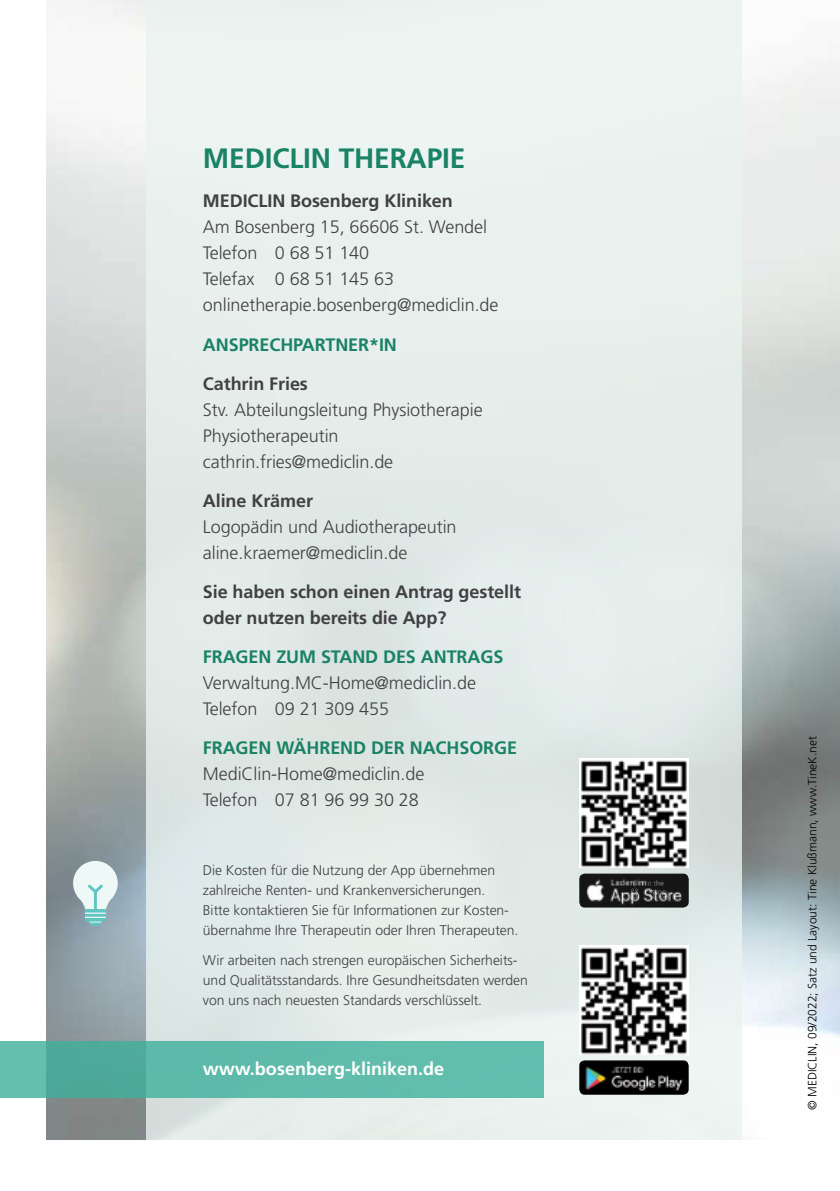
<style>
.page{position:relative;width:840px;height:1191px;background:#fff}
.page>*{position:absolute;margin:0;border:0;box-sizing:border-box;transform-origin:0 0}
.t1{font:700 28px "Frutiger LT Pro";letter-spacing:-.005em;color:#1a8265}
.t2{font:300 18px/26px "Frutiger LT Pro";letter-spacing:-.005em;color:#414042}
.t3{font:700 18px/26px "Frutiger LT Pro";letter-spacing:-.005em;color:#414042}
.t4{font:700 18px "Frutiger LT Pro";letter-spacing:-.005em;color:#1a8265}
.t5{font:700 18px "Frutiger LT Pro";color:#fff}
.t6{font:300 14px/20px "Frutiger LT Pro";letter-spacing:-.005em;color:#414042}
.t7{font:300 12px "Frutiger LT Pro";color:#000}
</style>
<div class="page">
<img style="left:47px;top:0;width:792px;height:1140px">
<div style="left:146px;top:0;width:595px;height:1140px;background:#eaf3f0"></div>
<svg style="left:0;top:1040px;width:543px;height:57px;background:#5eb9a9"></svg>
<div style="left:73px;top:861px;width:45px;height:44px;background:#eef8f6;border-radius:50%"></div>
<svg style="left:89px;top:919px;width:12px;height:6px"></svg>
<svg style="left:73px;top:882px;width:44px;height:40px"></svg>
<hr style="left:85px;top:916px;width:21px;height:2px;background:#eef8f6">
<hr style="left:85px;top:912px;width:21px;height:2px;background:#eef8f6">
<img style="left:579px;top:758px;width:109px;height:109px">
<img style="left:579px;top:945px;width:109px;height:109px">
<img style="left:579px;top:873px;width:109px;height:34px">
<svg style="left:630px;top:880px;width:8px;height:20px"></svg>
<svg style="left:647px;top:880px;width:19px;height:17px"></svg>
<img style="left:579px;top:1060px;width:109px;height:34px">
<h1 class="t1" style="left:203px;top:142px;width:264px">MEDICLIN therapie</h1>
<p class="t3" style="left:203px;top:188px;width:251px">MEDICLIN Bosenberg Kliniken</p>
<p class="t2" style="left:203px;top:214px;width:297px">Am Bosenberg 15, 66606 St. Wendel<br>Telefon 0 68 51 140<br>Telefax 0 68 51 145 63 onlinetherapie.bosenberg@mediclin.de</p>
<p class="t4" style="left:203px;top:333px;width:38px">ANSPRECHP</p>
<p class="t4" style="left:302px;top:333px;width:94px">ARTNER*in</p>
<p class="t3" style="left:203px;top:370px;width:106px">Cathrin Fries</p>
<p class="t2" style="left:203px;top:396px;width:281px">Stv. Abteilungsleitung Physiotherapie<br>Physiotherapeutin cathrin.fries@mediclin.de</p>
<p class="t3" style="left:203px;top:487px;width:112px">Aline Krämer</p>
<p class="t2" style="left:203px;top:513px;width:255px">Logopädin und Audiotherapeutin aline.kraemer@mediclin.de</p>
<p class="t3" style="left:203px;top:578px;width:319px">Sie haben schon einen Antrag gestellt oder nutzen bereits die App?</p>
<p class="t4" style="left:203px;top:645px;width:131px">Fragen zum Stand</p>
<p class="t4" style="left:383px;top:645px;width:122px">des Antrags</p>
<p class="t2" style="left:203px;top:669px;width:274px">Verwaltung.MC-Home@mediclin.de<br>Telefon 09 21 309 455</p>
<p class="t4" style="left:203px;top:736px;width:315px">Fragen während der Nachsorge</p>
<p class="t2" style="left:203px;top:760px;width:223px">MediClin-Home@mediclin.de<br>Telefon 07 81 96 99 30 28</p>
<p class="t6" style="left:203px;top:860px;width:317px">Die Kosten für die Nutzung der App übernehmen zahlreiche Renten- und Krankenversicherungen.<br>Bitte kontaktieren Sie für Informationen zur Kosten&shy;übernahme Ihre Therapeutin oder Ihren Therapeuten.</p>
<p class="t6" style="left:203px;top:950px;width:326px">Wir arbeiten nach strengen europäischen Sicherheits&shy;und Qualitätsstandards. Ihre Gesundheitsdaten werden von uns nach neuesten Standards verschlüsselt.</p>
<p class="t5" style="left:203px;top:1058px;width:243px">www.bosenberg-kliniken.de</p>
<p class="t7" style="left:804px;top:1110px;width:375px;rotate:-90deg">© MediClin, 09/2022; Satz und Layout: Tine Klußmann, www.TineK.net</p>
</div>
